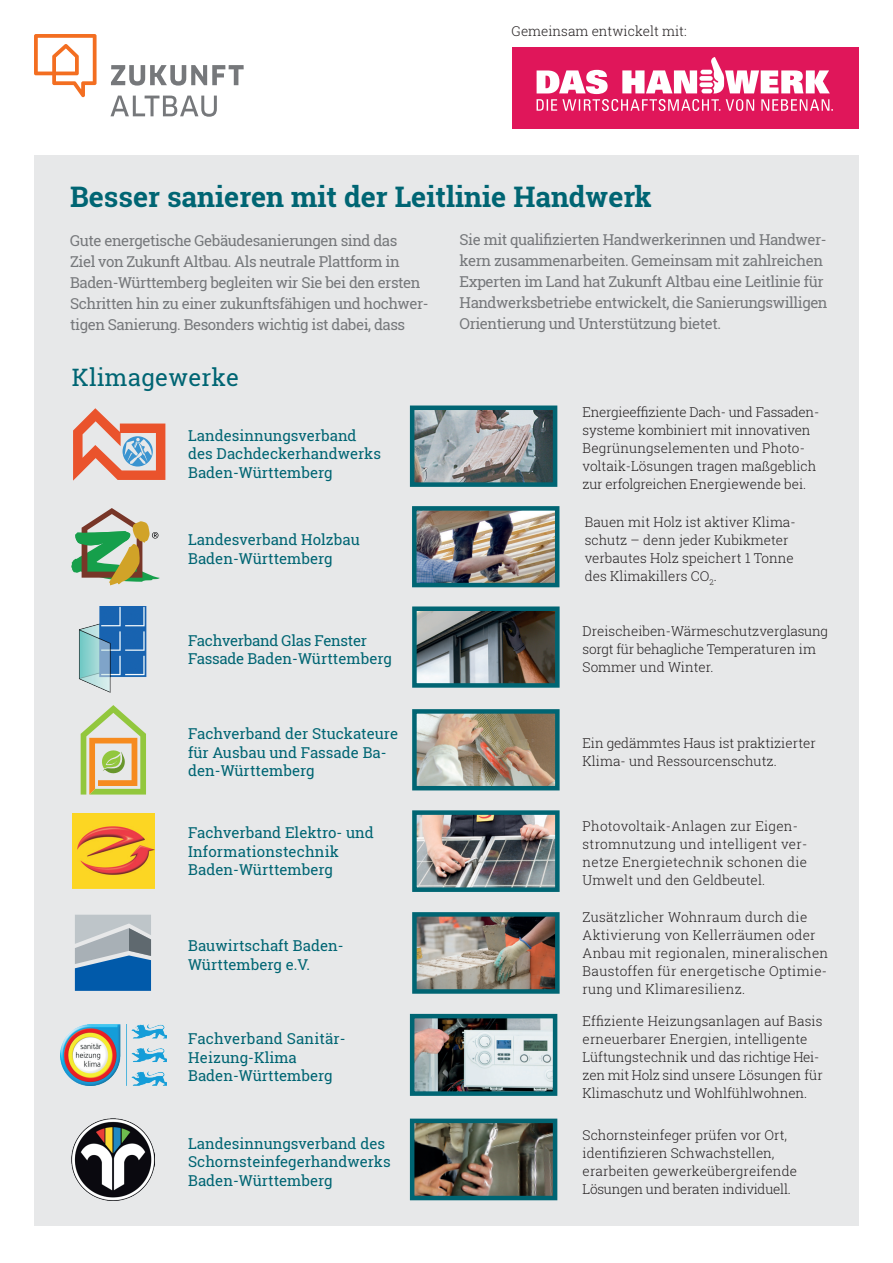
<style>
.page{position:relative;width:893px;height:1263px;background:#fff}
.page>*{position:absolute;margin:0;border:0;box-sizing:border-box;transform-origin:0 0}
.t1{font:700 28.35px "Roboto Slab";color:#006573}
.t2{font:24px "Roboto Slab";letter-spacing:.01em;color:#006573}
.t3{font:15px/21px "Roboto Slab";letter-spacing:-.03em;color:#76787b}
.t4{font:15px/18.8px "Roboto Slab";color:#006573}
.t5{font:15px/18.8px "Roboto Slab";letter-spacing:-.02em;color:#006573}
.t6{font:300 13.5px/18px "Roboto Slab";color:#231f20}
.t7{font:300 13.5px/18px "Roboto Slab";letter-spacing:.02em;color:#231f20}
</style>
<div class="page">
<div style="left:34px;top:155px;width:825px;height:1071px;background:#e7e8e9"></div>
<div style="left:512px;top:47px;width:346px;height:82px;background:#e0165a"></div>
<svg style="left:537px;top:57px;width:296px;height:54px"></svg>
<svg style="left:34px;top:34px;width:63px;height:63px"></svg>
<svg style="left:110px;top:65px;width:134px;height:52px"></svg>
<svg style="left:73px;top:408px;width:92px;height:73px"></svg>
<img style="left:415px;top:410px;width:137px;height:72px">
<div style="left:410px;top:405px;width:147px;height:82px;border:4px solid #006573"></div>
<svg style="left:71px;top:508px;width:89px;height:78px"></svg>
<img style="left:417px;top:511px;width:137px;height:71px">
<div style="left:412px;top:506px;width:147px;height:81px;border:4px solid #006573"></div>
<svg style="left:81px;top:705px;width:65px;height:89px"></svg>
<img style="left:417px;top:714px;width:138px;height:71px">
<div style="left:412px;top:709px;width:148px;height:81px;border:4px solid #006573"></div>
<img style="left:79px;top:606px;width:68px;height:86px">
<img style="left:417px;top:611px;width:138px;height:72px">
<div style="left:412px;top:606px;width:148px;height:82px;border:4px solid #006573"></div>
<img style="left:417px;top:815px;width:138px;height:72px">
<div style="left:412px;top:810px;width:148px;height:82px;border:4px solid #006573"></div>
<img style="left:72px;top:813px;width:83px;height:76px">
<svg style="left:75px;top:915px;width:76px;height:76px"></svg>
<img style="left:417px;top:917px;width:138px;height:72px">
<div style="left:412px;top:912px;width:148px;height:82px;border:4px solid #006573"></div>
<img style="left:60px;top:1025px;width:107px;height:60px">
<img style="left:415px;top:1019px;width:137px;height:72px">
<div style="left:410px;top:1014px;width:147px;height:82px;border:4px solid #006573"></div>
<img style="left:72px;top:1118px;width:83px;height:83px">
<img style="left:415px;top:1123px;width:137px;height:72px">
<div style="left:410px;top:1118px;width:147px;height:82px;border:4px solid #006573"></div>
<p class="t6" style="left:512px;top:22px;width:177px">Gemeinsam entwickelt mit:</p>
<h1 class="t1" style="left:70px;top:177px;width:583px">Besser sanieren mit der Leitlinie Handwerk</h1>
<p class="t3" style="left:70px;top:230px;width:360px">Gute energetische Gebäudesanierungen sind das<br>Ziel von Zukunft Altbau. Als neutrale Plattform in Baden-Württemberg begleiten wir Sie bei den ersten Schritten hin zu einer zukunftsfähigen und hochwer&shy;tigen Sanierung. Besonders wichtig ist dabei, dass</p>
<p class="t3" style="left:460px;top:229px;width:370px">Sie mit qualifizierten Handwerkerinnen und Handwer&shy;kern zusammenarbeiten. Gemeinsam mit zahlreichen Experten im Land hat Zukunft Altbau eine Leitlinie für Handwerksbetriebe entwickelt, die Sanierungswilligen Orientierung und Unterstützung bietet.</p>
<h2 class="t2" style="left:72px;top:360px;width:169px">Klimagewerke</h2>
<p class="t4" style="left:188px;top:426px;width:194px">Landesinnungsverband des Dachdeckerhandwerks<br>Baden-Württemberg</p>
<p class="t4" style="left:188px;top:530px;width:173px">Landesverband Holzbau<br>Baden-Württemberg</p>
<p class="t5" style="left:188px;top:631px;width:205px">Fachverband Glas Fenster<br>Fassade Baden-Württemberg</p>
<p class="t4" style="left:188px;top:724px;width:211px">Fachverband der Stuckateure für Ausbau und Fassade Ba&shy;den-Württemberg</p>
<p class="t6" style="left:583px;top:403px;width:238px">Energieeffiziente Dach- und Fassaden&shy;systeme kombiniert mit innovativen Begrünungselementen und Photo&shy;voltaik-Lösungen tragen maßgeblich zur erfolgreichen Energiewende bei.</p>
<p class="t6" style="left:585px;top:512px;width:212px">Bauen mit Holz ist aktiver Klima&shy;schutz – denn jeder Kubikmeter verbautes Holz speichert 1 Tonne des Klimakillers CO<sub>2</sub>.</p>
<p class="t6" style="left:583px;top:622px;width:247px">Dreischeiben-Wärmeschutzverglasung sorgt für behagliche Temperaturen im<br>Sommer und Winter.</p>
<p class="t6" style="left:583px;top:734px;width:235px">Ein gedämmtes Haus ist praktizierter<br>Klima- und Ressourcenschutz.</p>
<p class="t4" style="left:188px;top:823px;width:187px">Fachverband Elektro- und<br>Informationstechnik<br>Baden-Württemberg</p>
<p class="t7" style="left:583px;top:817px;width:226px">Photovoltaik-Anlagen zur Eigen&shy;stromnutzung und intelligent ver&shy;netze Energietechnik schonen die<br>Umwelt und den Geldbeutel.</p>
<p class="t4" style="left:188px;top:936px;width:157px">Bauwirtschaft Baden-<br>Württemberg e.V.</p>
<p class="t4" style="left:188px;top:1029px;width:159px">Fachverband Sanitär-<br>Heizung-Klima<br>Baden-Württemberg</p>
<p class="t7" style="left:583px;top:908px;width:247px">Zusätzlicher Wohnraum durch die Aktivierung von Kellerräumen oder Anbau mit regionalen, mineralischen Baustoffen für energetische Optimie&shy;rung und Klimaresilienz.</p>
<p class="t6" style="left:583px;top:1012px;width:242px">Effiziente Heizungsanlagen auf Basis erneuerbarer Energien, intelligente Lüftungstechnik und das richtige Hei&shy;zen mit Holz sind unsere Lösungen für Klimaschutz und Wohlfühlwohnen.</p>
<p class="t4" style="left:188px;top:1133px;width:204px">Landesinnungsverband des<br>Schornsteinfegerhandwerks<br>Baden-Württemberg</p>
<p class="t6" style="left:583px;top:1125px;width:216px">Schornsteinfeger prüfen vor Ort, identifizieren Schwachstellen, erarbeiten gewerkeübergreifende Lösungen und beraten individuell.</p>
</div>
